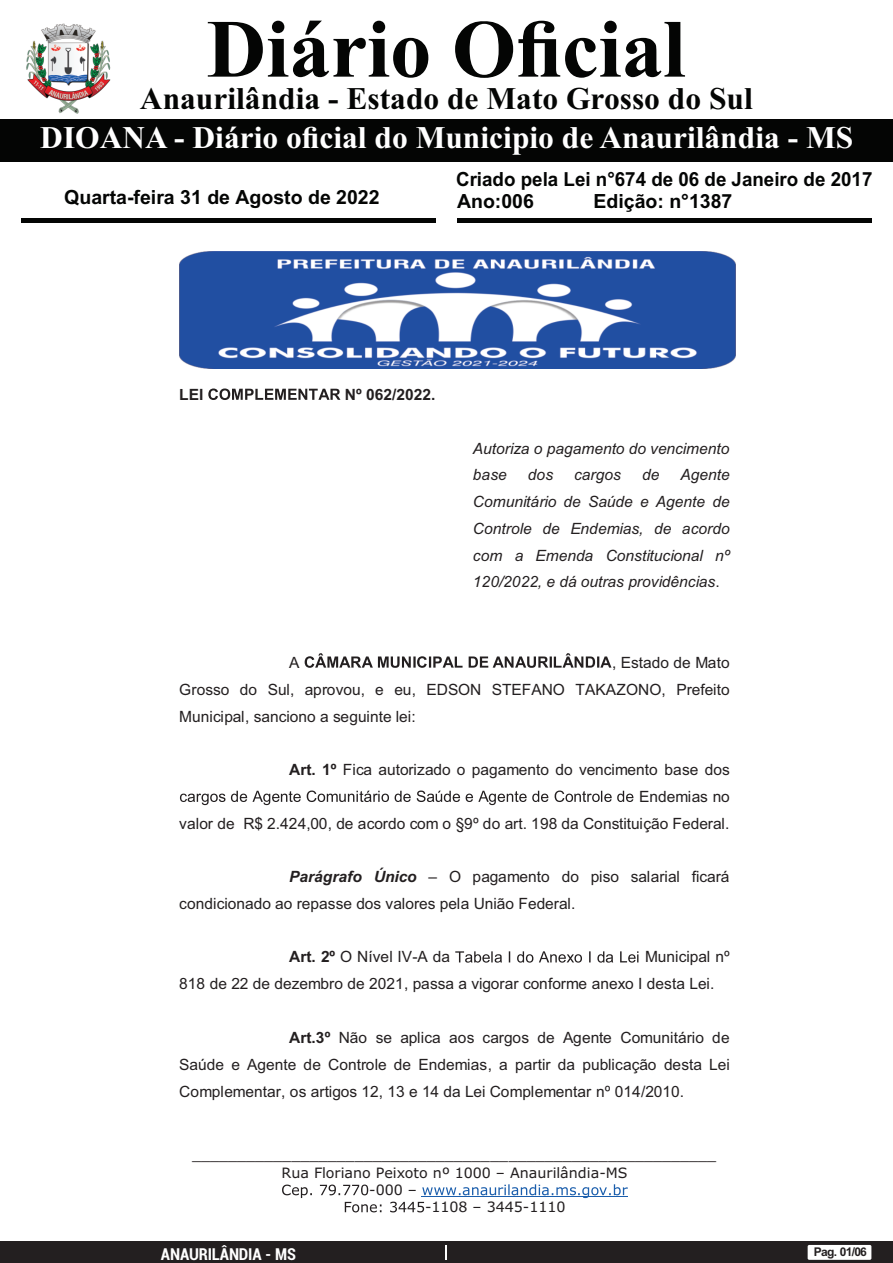
<style>
.page{position:relative;width:893px;height:1263px;background:#fff}
.page>*{position:absolute;margin:0;border:0;box-sizing:border-box;transform-origin:0 0}
.t1{font:700 82.5px "Times New Roman";color:#040504}
.t2{font:700 31.5px "Times New Roman";color:#fff}
.t3{font:700 31.5px "Times New Roman";color:#040504}
.t4{font:700 19.5px "Arial";color:#040504}
.t5{font:700 19.5px "Arial";color:#040504;scale:.96 1}
.t6{font:700 condensed 16.5px "Roboto";letter-spacing:-.01em;color:#fff}
.t7{font:15.6px/27px "Arial";color:#231f20;text-align:justify}
.t8{font:italic 15.6px/26.8px "Arial";color:#231f20}
.t9{font:700 15.6px "Arial";color:#231f20}
.t10{font:14.25px "Verdana";letter-spacing:-.005em;color:#231f20}
.t11{font:700 12px "Arial";letter-spacing:-.055em;color:#231f20}
.s1{font-style:normal}
.s2{font-weight:700}
.s3{font-weight:700;font-style:italic}
</style>
<div class="page">
<div style="left:0;top:1242px;width:893px;height:21px;background:#231f20"></div>
<svg style="left:446px;top:1245px;width:1px;height:15px"></svg>
<div style="left:808px;top:1245px;width:63px;height:15px;background:#fff;border-radius:2px"></div>
<div style="left:0;top:119px;width:893px;height:42px;background:#040504"></div>
<hr style="left:21px;top:218px;width:415px;height:4px;background:#040504">
<hr style="left:457px;top:218px;width:415px;height:4px;background:#040504">
<img style="left:26px;top:23px;width:85px;height:91px">
<svg style="left:282px;top:1184px;width:346px;height:28px"></svg>
<img style="left:179px;top:252px;width:557px;height:116px">
<svg style="left:208px;top:388px;width:132px;height:12px"></svg>
<svg style="left:305px;top:653px;width:306px;height:15px"></svg>
<svg style="left:180px;top:790px;width:453px;height:15px"></svg>
<svg style="left:455px;top:951px;width:183px;height:12px"></svg>
<h1 class="t1" style="left:207px;top:21px;width:480px">Diário Oficial</h1>
<h2 class="t3" style="left:140px;top:88px;width:614px">Anaurilândia - Estado de Mato Grosso do Sul</h2>
<h2 class="t2" style="left:40px;top:126px;width:814px">DIOANA - Diário oficial do Municipio de Anaurilândia - MS</h2>
<p class="t5" style="left:456px;top:172px;width:435px">Criado pela Lei n°674 de 06 de Janeiro de 2017</p>
<p class="t4" style="left:64px;top:190px;width:317px">Quarta-feira 31 de Agosto de 2022</p>
<p class="t4" style="left:457px;top:193px;width:78px">Ano:006</p>
<p class="t4" style="left:593px;top:193px;width:140px">Edição: n°1387</p>
<p class="t9" style="left:179px;top:388px;width:26px">LEI</p>
<p class="t9" style="left:345px;top:388px;width:92px">Nº 062/2022.</p>
<p class="t8" style="left:473px;top:436px;width:258px">Autoriza o pagamento do vencimento base</p>
<p class="t8" style="left:473px;top:463px;width:258px;text-align:justify;text-indent:208px">Agente Comunitário de Saúde e Agente de Controle de Endemias, de acordo com a Emenda Constitucional nº 120/2022, e dá outras providências<span class="s1">.</span></p>
<p class="t8" style="left:528px;top:463px;width:27px">dos</p>
<p class="t8" style="left:574px;top:463px;width:48px">cargos</p>
<p class="t8" style="left:642px;top:463px;width:19px">de</p>
<p class="t7" style="left:179px;top:650px;width:552px;text-indent:433px">, Estado de Mato Grosso do Sul, aprovou, e eu, EDSON STEFANO TAKAZONO, Prefeito Municipal, sanciono a seguinte lei:</p>
<p class="t7" style="left:179px;top:757px;width:552px;text-align:right"><span class="s2">Art. 1º</span> Fica autorizado o pagamento do vencimento base dos<br>Endemias no<br>valor de R$ 2.424,00, de acordo com o §9º do art. 198 da Constituição Federal.</p>
<p class="t7" style="left:179px;top:865px;width:552px;text-indent:110px"><span class="s3">Parágrafo Único</span> – O pagamento do piso salarial ficará condicionado ao repasse dos valores pela União Federal.</p>
<p class="t7" style="left:289px;top:945px;width:162px"><span class="s2">Art. 2º</span> O Nível IV-A da</p>
<p class="t7" style="left:289px;top:650px;width:12px">A</p>
<p class="t7" style="left:179px;top:945px;width:552px;text-indent:466px">Municipal nº<br>818 de 22 de dezembro de 2021, passa a vigorar conforme anexo I desta Lei.</p>
<p class="t7" style="left:179px;top:1025px;width:552px;text-indent:110px"><span class="s2">Art.3º</span> Não se aplica aos cargos de Agente Comunitário de Saúde e Agente de Controle de Endemias, a partir da publicação desta Lei Complementar, os artigos 12, 13 e 14 da Lei Complementar nº 014/2010.</p>
<p class="t10" style="left:192px;top:1149px;width:526px">__________________________________________________________</p>
<p class="t10" style="left:282px;top:1167px;width:348px">Rua Floriano Peixoto nº 1000 – Anaurilândia-MS</p>
<p class="t10" style="left:369px;top:1184px;width:49px">-000 –</p>
<p class="t10" style="left:425px;top:1201px;width:142px">-1108 – 3445-1110</p>
<p class="t6" style="left:161px;top:1247px;width:136px">ANAURILÂNDIA - MS</p>
<p class="t11" style="left:814px;top:1247px;width:55px">Pag. 01/06</p>
</div>
